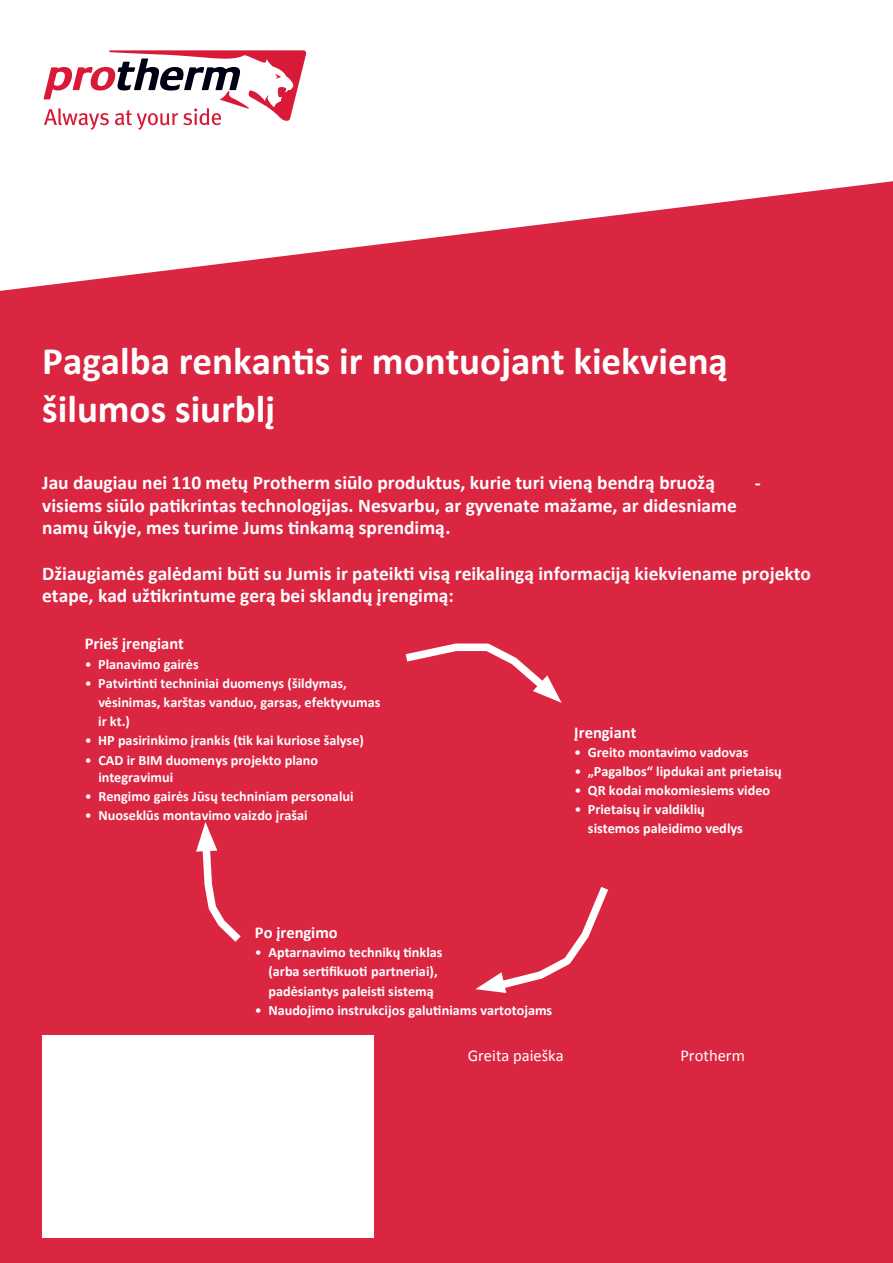
<style>
.page{position:relative;width:893px;height:1263px;background:#fff}
.page>*{position:absolute;margin:0;border:0;box-sizing:border-box;transform-origin:0 0}
.t1{font:700 39px/47.5px "Calibri";color:#fff}
.t2{font:700 19.5px/22.4px "Calibri";color:#fff}
.t3{font:700 16.5px "Calibri";color:#fff}
.t4{font:16.5px "Calibri";color:#fff}
.t5{font:700 14.25px/19px "Calibri";color:#fff}
.s1{font-weight:400}
</style>
<div class="page">
<div style="left:0;top:181px;width:893px;height:1082px;background:#db2642"></div>
<svg style="left:398px;top:640px;width:164px;height:63px;background:#df435b"></svg>
<svg style="left:475px;top:878px;width:139px;height:117px;background:#de3952"></svg>
<svg style="left:196px;top:822px;width:53px;height:128px;background:#e0475f"></svg>
<div style="left:42px;top:1035px;width:331px;height:203px;background:#fff"></div>
<svg style="left:44px;top:50px;width:263px;height:80px"></svg>
<h1 class="t1" style="left:42px;top:335px;width:687px">Pagalba renkantis ir montuojant kiekvieną šilumos siurblį</h1>
<h2 class="t2" style="left:42px;top:471px;width:674px">Jau daugiau nei 110 metų Protherm siūlo produktus, kurie turi vieną bendrą bruožą</h2>
<h2 class="t2" style="left:755px;top:471px;width:7px">-</h2>
<h2 class="t2" style="left:42px;top:493px;width:696px">visiems siūlo patikrintas technologijas. Nesvarbu, ar gyvenate mažame, ar didesniame namų ūkyje, mes turime Jums tinkamą sprendimą.</h2>
<h2 class="t2" style="left:42px;top:561px;width:770px">Džiaugiamės galėdami būti su Jumis ir pateikti visą reikalingą informaciją kiekviename projekto etape, kad užtikrintume gerą bei sklandų įrengimą:</h2>
<p class="t3" style="left:85px;top:634px;width:101px">Prieš įrengiant</p>
<p class="t5" style="left:85px;top:654px;width:115px"><span class="s1">•</span> Planavimo gairės</p>
<p class="t5" style="left:98px;top:673px;width:284px;text-indent:-13px"><span class="s1">•</span> Patvirtinti techniniai duomenys (šildymas, vėsinimas, karštas vanduo, garsas, efektyvumas ir kt.)</p>
<p class="t5" style="left:85px;top:730px;width:281px"><span class="s1">•</span> HP pasirinkimo įrankis (tik kai kuriose šalyse)</p>
<p class="t5" style="left:98px;top:750px;width:221px;line-height:17.4px;text-indent:-14px"><span class="s1">•</span> CAD ir BIM duomenys projekto plano integravimui</p>
<p class="t5" style="left:85px;top:786px;width:270px"><span class="s1">•</span> Rengimo gairės Jūsų techniniam personalui</p>
<p class="t5" style="left:85px;top:805px;width:224px"><span class="s1">•</span> Nuoseklūs montavimo vaizdo įrašai</p>
<p class="t3" style="left:574px;top:722px;width:64px">Įrengiant</p>
<p class="t5" style="left:574px;top:742px;width:176px"><span class="s1">•</span> Greito montavimo vadovas</p>
<p class="t5" style="left:574px;top:761px;width:209px"><span class="s1">•</span> „Pagalbos“ lipdukai ant prietaisų</p>
<p class="t5" style="left:574px;top:780px;width:197px"><span class="s1">•</span> QR kodai mokomiesiems video</p>
<p class="t5" style="left:588px;top:799px;width:156px;text-indent:-14px"><span class="s1">•</span> Prietaisų ir valdiklių sistemos paleidimo vedlys</p>
<p class="t3" style="left:255px;top:922px;width:84px">Po įrengimo</p>
<p class="t5" style="left:268px;top:942px;width:176px;text-indent:-14px"><span class="s1">•</span> Aptarnavimo technikų tinklas (arba sertifikuoti partneriai), padėsiantys paleisti sistemą</p>
<p class="t5" style="left:255px;top:1000px;width:299px"><span class="s1">•</span> Naudojimo instrukcijos galutiniams vartotojams</p>
<p class="t4" style="left:468px;top:1043px;width:97px">Greita paieška</p>
<p class="t4" style="left:680px;top:1043px;width:66px">Protherm</p>
</div>
